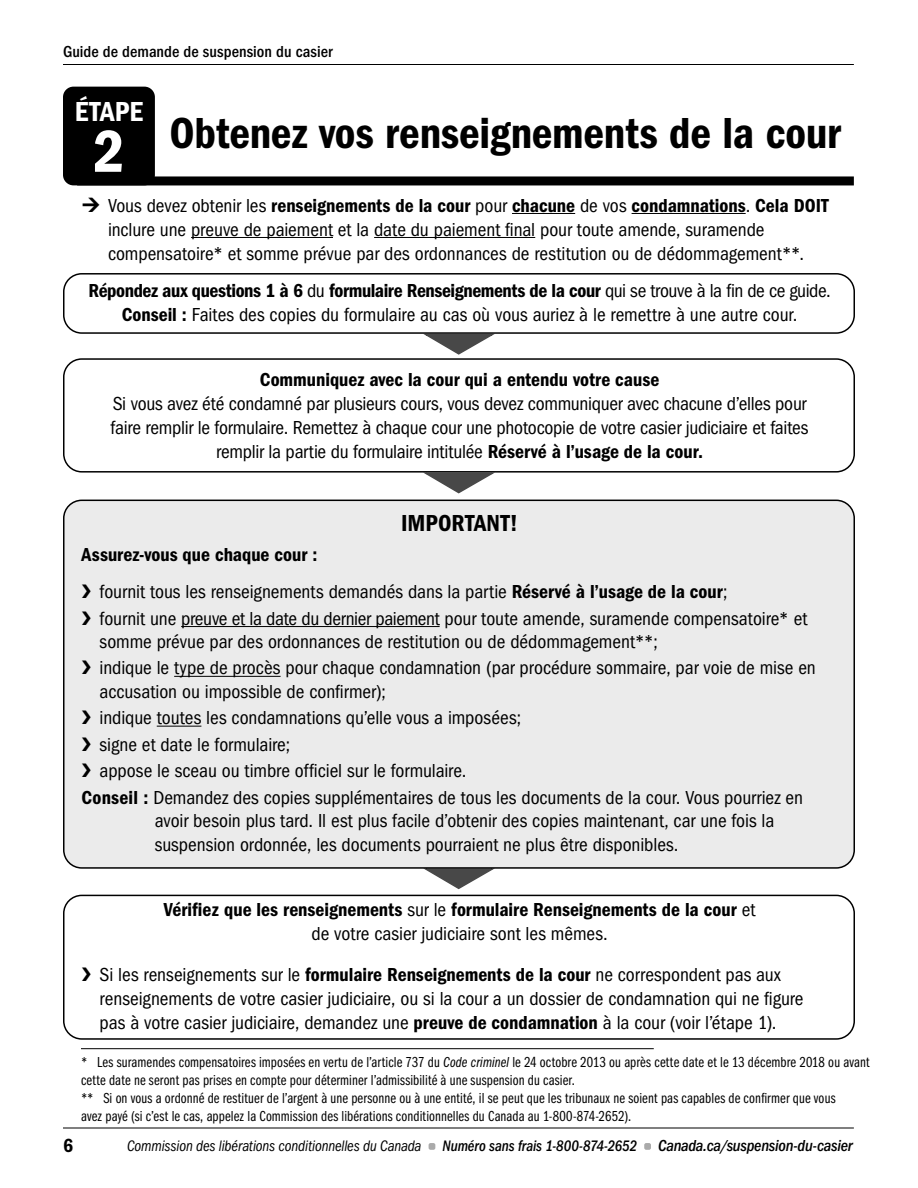
<style>
.page{position:relative;width:918px;height:1188px;background:#fff}
.page>*{position:absolute;margin:0;border:0;box-sizing:border-box;transform-origin:0 0}
.t1{font:61.5px "ITC Franklin Gothic Std Dm Cd";color:#fff}
.Title{font:45px "ITC Franklin Gothic Std Dm Cd";letter-spacing:-.005em;color:#000}
.t2{font:28.5px "ITC Franklin Gothic Std Dm Cd";letter-spacing:.005em;color:#fff}
.t3{font:24px "ITC Franklin Gothic Std Dm Cd";letter-spacing:.005em;color:#000}
.t4{font:19.8px "ITC Franklin Gothic Std Dm Cd";color:#000}
.Box_Bullet{font:condensed 19.5px/24px "ITC Franklin Gothic Std";letter-spacing:-.005em;color:#000}
.Box_text{font:condensed 19.5px/23.7px "ITC Franklin Gothic Std";letter-spacing:-.005em;color:#000}
.Body_text{font:condensed 19.5px/24px "ITC Franklin Gothic Std";letter-spacing:-.005em;color:#000;text-align:center}
.Box_text-2{font:19.5px/24px "ITC Franklin Gothic Std Dm Cd";color:#000;text-align:center}
.Box_Bullet-2{font:19.5px "ITC Franklin Gothic Std Dm Cd";color:#000}
.t5{font:500 condensed 16.5px "ITC Franklin Gothic Std";letter-spacing:.005em;color:#000}
.t6{font:italic 500 condensed 16.5px "ITC Franklin Gothic Std";letter-spacing:-.015em;color:#000}
.t7{font:italic condensed 15.75px "ITC Franklin Gothic Std";letter-spacing:-.005em;color:#000;scale:.94 1}
.t8{font:italic 500 condensed 15.75px "ITC Franklin Gothic Std";letter-spacing:-.005em;color:#000;scale:.94 1}
.t9{font:15px/18px "ITC Franklin Gothic Std Bk Cp";letter-spacing:.01em;color:#000}
.s1{font-family:"ITC Franklin Gothic Std Dm Cd";font-stretch:normal}
.s2{font-family:"ITC Franklin Gothic Std";font-stretch:condensed}
.s3{font-family:"ITC Franklin Gothic Std Bk Cp It"}
</style>
<div class="page">
<hr style="left:63px;top:1128px;width:791px;height:1px;background:#000">
<hr style="left:63px;top:64px;width:791px;height:1px;background:#000">
<div style="left:429px;top:1143px;width:6px;height:7px;background:#aaa;border-radius:2px"></div>
<div style="left:644px;top:1143px;width:7px;height:7px;background:#aaa;border-radius:2px"></div>
<svg style="left:424px;top:334px;width:71px;height:21px"></svg>
<svg style="left:424px;top:473px;width:70px;height:21px"></svg>
<svg style="left:424px;top:869px;width:70px;height:21px"></svg>
<div style="left:63px;top:895px;width:792px;height:145px;border:2px solid #000;border-radius:18px"></div>
<div style="left:63px;top:273px;width:792px;height:61px;border:2px solid #000;border-radius:18px"></div>
<div style="left:63px;top:358px;width:792px;height:115px;border:2px solid #000;border-radius:18px"></div>
<div style="left:64px;top:500px;width:790px;height:368px;background:#ebebeb;border-radius:18px"></div>
<div style="left:63px;top:500px;width:792px;height:369px;border:2px solid #000;border-radius:18px"></div>
<hr style="left:512px;top:213px;width:63px;height:1px;background:#000">
<hr style="left:632px;top:213px;width:114px;height:1px;background:#000">
<hr style="left:191px;top:237px;width:142px;height:1px;background:#000">
<hr style="left:374px;top:237px;width:161px;height:1px;background:#000">
<div style="left:77px;top:176px;width:777px;height:9px;background:#000"></div>
<div style="left:63px;top:87px;width:92px;height:98px;background:#000;border-radius:10px"></div>
<hr style="left:181px;top:626px;width:259px;height:1px;background:#000">
<hr style="left:174px;top:676px;width:107px;height:1px;background:#000">
<hr style="left:157px;top:726px;width:44px;height:1px;background:#000">
<hr style="left:81px;top:1048px;width:573px;height:1px;background:#000">
<p class="t5" style="left:63px;top:42px;width:271px">Guide de demande de suspension du casier</p>
<p class="t2" style="left:75px;top:95px;width:70px">ÉTAPE</p>
<p class="t1" style="left:93px;top:116px;width:33px">2</p>
<p class="Title" style="left:169px;top:108px;width:673px">Obtenez vos renseignements de la cour</p>
<p class="Box_Bullet" style="left:108px;top:193px;width:722px">Vous devez obtenir les <span class="s1">renseignements de la cour</span> pour <span class="s1">chacune</span> de vos <span class="s1">condamnations</span>. <span class="s1">Cela DOIT </span>inclure une preuve de paiement et la date du paiement final pour toute amende, suramende compensatoire* et somme prévue par des ordonnances de restitution ou de dédommagement**.</p>
<p class="Body_text" style="left:89px;top:279px;width:744px"><span class="s1">Répondez aux questions 1 à 6</span> du <span class="s1">formulaire Renseignements de la cour</span> qui se trouve à la fin de ce guide.<br><span class="s1">Conseil :</span> Faites des copies du formulaire au cas où vous auriez à le remettre à une autre cour.</p>
<p class="Box_Bullet" style="left:111px;top:368px;width:700px;text-align:center"><span class="s1">Communiquez avec la cour qui a entendu votre cause<br></span>Si vous avez été condamné par plusieurs cours, vous devez communiquer avec chacune d’elles pour faire remplir le formulaire. Remettez à chaque cour une photocopie de votre casier judiciaire et faites remplir la partie du formulaire intitulée <span class="s1">Réservé à l’usage de la cour.</span></p>
<p class="t3" style="left:401px;top:509px;width:119px">IMPORTANT!</p>
<p class="Box_Bullet-2" style="left:82px;top:544px;width:237px">Assurez-vous que chaque cour :</p>
<p class="Box_Bullet" style="left:82px;top:580px;width:647px">❯ fournit tous les renseignements demandés dans la partie <span class="s1">Réservé à l’usage de la cour</span>;</p>
<p class="Box_Bullet" style="left:100px;top:607px;width:709px;line-height:23.4px;text-indent:-18px">❯ fournit une preuve et la date du dernier paiement pour toute amende, suramende compensatoire* et somme prévue par des ordonnances de restitution ou de dédommagement**;</p>
<p class="Box_Bullet" style="left:100px;top:656px;width:718px;line-height:23.4px;text-indent:-18px">❯ indique le type de procès pour chaque condamnation (par procédure sommaire, par voie de mise en accusation ou impossible de confirmer);</p>
<p class="Box_Bullet" style="left:82px;top:706px;width:441px">❯ indique toutes les condamnations qu’elle vous a imposées;</p>
<p class="Box_Bullet" style="left:82px;top:732px;width:210px">❯ signe et date le formulaire;</p>
<p class="Box_Bullet" style="left:82px;top:759px;width:386px">❯ appose le sceau ou timbre officiel sur le formulaire.</p>
<p class="Box_text" style="left:155px;top:786px;width:650px;text-indent:-73px"><span class="s1">Conseil :</span> Demandez des copies supplémentaires de tous les documents de la cour. Vous pourriez en avoir besoin plus tard. Il est plus facile d’obtenir des copies maintenant, car une fois la suspension ordonnée, les documents pourraient ne plus être disponibles.</p>
<p class="Box_text-2" style="left:164px;top:898px;width:593px">Vérifiez que les renseignements <span class="s2">sur le</span> formulaire Renseignements de la cour <span class="s2">et de votre casier judiciaire sont les mêmes.</span></p>
<p class="Box_Bullet" style="left:100px;top:963px;width:705px;text-indent:-18px">❯ Si les renseignements sur le <span class="s1">formulaire Renseignements de la cour</span> ne correspondent pas aux renseignements de votre casier judiciaire, ou si la cour a un dossier de condamnation qui ne figure pas à votre casier judiciaire, demandez une <span class="s1">preuve de condamnation</span> à la cour (voir l’étape 1).</p>
<p class="t9" style="left:81px;top:1053px;width:790px">* Les suramendes compensatoires imposées en vertu de l’article 737 du <span class="s3">Code criminel</span> le 24 octobre 2013 ou après cette date et le 13 décembre 2018 ou avant cette date ne seront pas prises en compte pour déterminer l’admissibilité à une suspension du casier.</p>
<p class="t9" style="left:81px;top:1089px;width:756px">** Si on vous a ordonné de restituer de l’argent à une personne ou à une entité, il se peut que les tribunaux ne soient pas capables de confirmer que vous</p>
<p class="t9" style="left:81px;top:1107px;width:552px">avez payé (si c’est le cas, appelez la Commission des libérations conditionnelles du Canada au 1-800-874-2652).</p>
<p class="t4" style="left:63px;top:1134px;width:12px">6</p>
<p class="t7" style="left:127px;top:1137px;width:315px">Commission des libérations conditionnelles du Canada</p>
<p class="t8" style="left:443px;top:1137px;width:209px">Numéro sans frais 1-800-874-2652</p>
<p class="t6" style="left:658px;top:1137px;width:196px">Canada.ca/suspension-du-casier</p>
</div>
